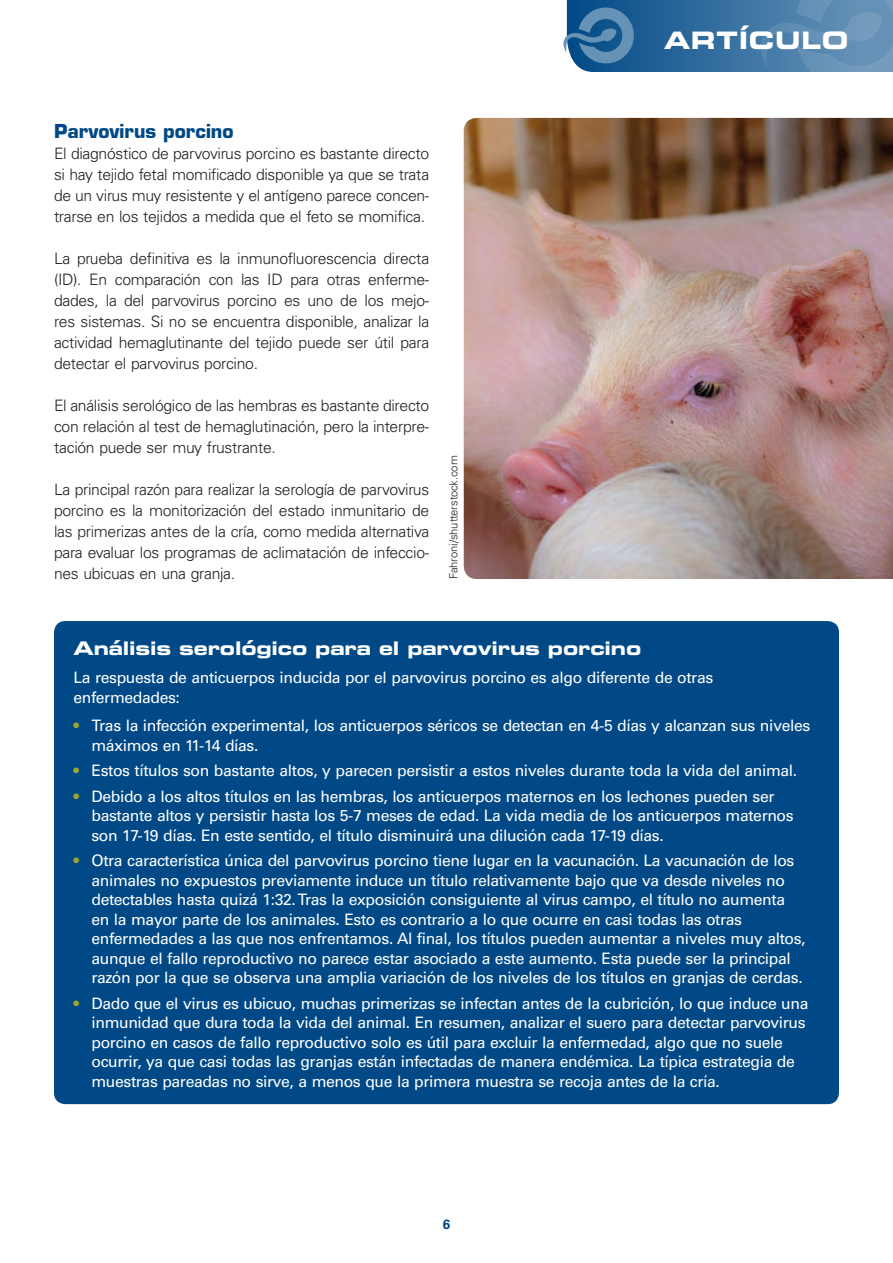
<style>
.page{position:relative;width:893px;height:1263px;background:#fff}
.page>*{position:absolute;margin:0;border:0;box-sizing:border-box;transform-origin:0 0}
.t1{font:24px "Eurostile LT Std Bold Ex 2";letter-spacing:.03em;color:#fff}
.MSD_Despiece_titular{font:18.75px "Eurostile LT Std Bold Ex 2";letter-spacing:-.01em;color:#fff}
.MSD_Apartado_2{font:700 18.75px "Eurostile LT Std";color:#004986}
.MSD_Despiee_texto_li{font:15.75px/19.5px "Univers LT Std";letter-spacing:-.025em;color:#fff}
.MSD_Texto_normal{font:300 15.75px/21px "Univers LT Std";letter-spacing:-.02em;color:#231f20;text-align:justify}
.t2{font:700 13.5px "Univers LT Std";color:#004986}
.MSD_Fuente_foto{font:300 11.25px "Univers LT Std";letter-spacing:-.01em;color:#231f20}
.s1{color:#9fa734}
</style>
<div class="page">
<img style="left:464px;top:118px;width:429px;height:461px">
<svg style="left:563px;top:0;width:330px;height:72px;background:#457aa6"></svg>
<div style="left:54px;top:621px;width:785px;height:483px;background:#004986;border-radius:11px"></div>
<p class="MSD_Apartado_2" style="left:54px;top:120px;width:181px">Parvovirus porcino</p>
<p class="MSD_Texto_normal" style="left:54px;top:143px;width:377px">El diagnóstico de parvovirus porcino es bastante directo si hay tejido fetal momificado disponible ya que se trata de un virus muy resistente y el antígeno parece concen&shy;trarse en los tejidos a medida que el feto se momifica.</p>
<p class="MSD_Texto_normal" style="left:54px;top:248px;width:377px">La prueba definitiva es la inmunofluorescencia directa (ID). En comparación con las ID para otras enferme&shy;dades, la del parvovirus porcino es uno de los mejo&shy;res sistemas. Si no se encuentra disponible, analizar la actividad hemaglutinante del tejido puede ser útil para detectar el parvovirus porcino.</p>
<p class="MSD_Texto_normal" style="left:54px;top:395px;width:377px">El análisis serológico de las hembras es bastante directo con relación al test de hemaglutinación, pero la interpre&shy;tación puede ser muy frustrante.</p>
<p class="MSD_Texto_normal" style="left:54px;top:479px;width:377px">La principal razón para realizar la serología de parvovirus porcino es la monitorización del estado inmunitario de las primerizas antes de la cría, como medida alternativa para evaluar los programas de aclimatación de infeccio&shy;nes ubicuas en una granja.</p>
<p class="MSD_Fuente_foto" style="left:447px;top:579px;width:125px;rotate:-90deg">Fahroni/shutterstock.com</p>
<h1 class="t1" style="left:664px;top:24px;width:186px">ARTÍCULO</h1>
<p class="MSD_Despiece_titular" style="left:74px;top:635px;width:569px">Análisis serológico para el parvovirus porcino</p>
<p class="MSD_Despiee_texto_li" style="left:74px;top:668px;width:641px">La respuesta de anticuerpos inducida por el parvovirus porcino es algo diferente de otras enfermedades:</p>
<p class="MSD_Despiee_texto_li" style="left:92px;top:716px;width:720px;text-indent:-18px"><span class="s1">•</span> Tras la infección experimental, los anticuerpos séricos se detectan en 4-5 días y alcanzan sus niveles máximos en 11-14 días.</p>
<p class="MSD_Despiee_texto_li" style="left:74px;top:761px;width:725px"><span class="s1">•</span> Estos títulos son bastante altos, y parecen persistir a estos niveles durante toda la vida del animal.</p>
<p class="MSD_Despiee_texto_li" style="left:92px;top:786px;width:704px;text-indent:-18px"><span class="s1">•</span> Debido a los altos títulos en las hembras, los anticuerpos maternos en los lechones pueden ser bastante altos y persistir hasta los 5-7 meses de edad. La vida media de los anticuerpos maternos son 17-19 días. En este sentido, el título disminuirá una dilución cada 17-19 días.</p>
<p class="MSD_Despiee_texto_li" style="left:92px;top:851px;width:716px;text-indent:-18px"><span class="s1">•</span> Otra característica única del parvovirus porcino tiene lugar en la vacunación. La vacunación de los animales no expuestos previamente induce un título relativamente bajo que va desde niveles no detectables hasta quizá 1:32. Tras la exposición consiguiente al virus campo, el título no aumenta en la mayor parte de los animales. Esto es contrario a lo que ocurre en casi todas las otras enfermedades a las que nos enfrentamos. Al final, los títulos pueden aumentar a niveles muy altos, aunque el fallo reproductivo no parece estar asociado a este aumento. Esta puede ser la principal razón por la que se observa una amplia variación de los niveles de los títulos en granjas de cerdas.</p>
<p class="MSD_Despiee_texto_li" style="left:92px;top:993px;width:718px;text-indent:-18px"><span class="s1">•</span> Dado que el virus es ubicuo, muchas primerizas se infectan antes de la cubrición, lo que induce una inmunidad que dura toda la vida del animal. En resumen, analizar el suero para detectar parvovirus porcino en casos de fallo reproductivo solo es útil para excluir la enfermedad, algo que no suele ocurrir, ya que casi todas las granjas están infectadas de manera endémica. La típica estrategia de muestras pareadas no sirve, a menos que la primera muestra se recoja antes de la cría.</p>
<p class="t2" style="left:443px;top:1217px;width:9px">6</p>
</div>
